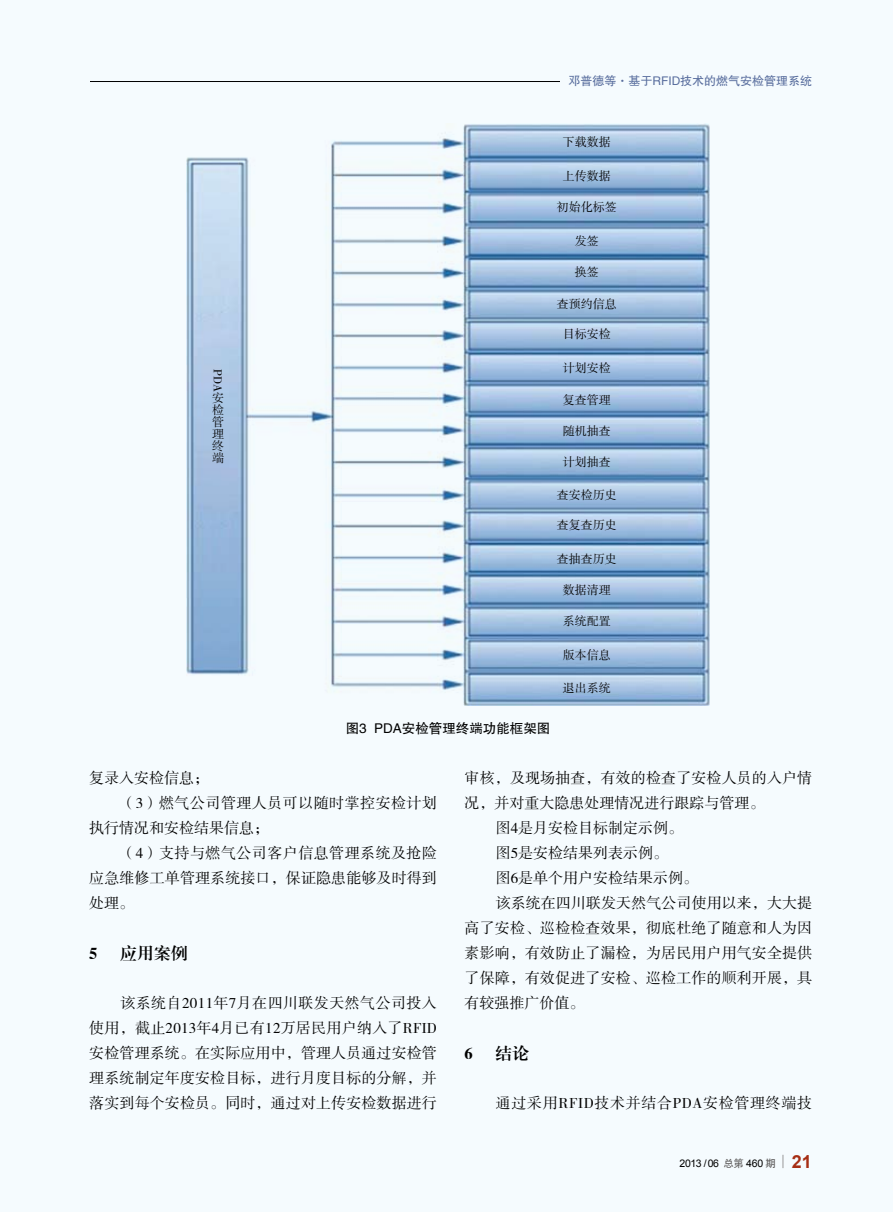
<style>
.page{position:relative;width:893px;height:1212px;background:#f5fbfe}
.page>*{position:absolute;margin:0;border:0;box-sizing:border-box;transform-origin:0 0}
.t1{font:16.5px "FZXBSJW GB1 0";letter-spacing:.025em;color:#000}
.t2{font:15px/24.9px "FZSSJW GB1 0";letter-spacing:.01em;color:#000;text-align:justify}
.t3{font:15px "FZSSJW GB1 0";letter-spacing:.03em;color:#000}
.t4{font:15px "FZSSJW GB1 0";letter-spacing:.045em;color:#000}
.t5{font:13.5px "FZHTJW GB1 0";color:#000}
.t6{font:12px/12px "FZSSJW GB1 0";color:#000;text-align:justify}
.t7{font:12px "FZHTJW GB1 0";color:#596e9e}
.t8{font:10.5px "Arial";letter-spacing:-.04em;color:#000}
.s1{font-family:"FZHTJW GB1 0";color:#595757}
.s2{font-weight:700;font-size:18px;color:#a62e14}
</style>
<div class="page">
<svg style="left:782px;top:1155px;width:1px;height:13px"></svg>
<hr style="left:0;top:81px;width:812px;height:1px;background:#000">
<div style="left:0;top:72px;width:89px;height:19px;background:#f5fbfe"></div>
<img style="left:186px;top:123px;width:524px;height:583px">
<div style="left:560px;top:78px;width:333px;height:7px;background:#f5fbfe"></div>
<p class="t7" style="left:568px;top:74px;width:245px">邓普德等·基于RFID技术的燃气安检管理系统</p>
<p class="t6" style="left:223px;top:369px;width:24px;rotate:90deg">PDA</p>
<p class="t6" style="left:212px;top:393px;width:13px">安检管理终端</p>
<p class="t6" style="left:563px;top:137px;width:49px">下载数据</p>
<p class="t6" style="left:563px;top:171px;width:49px">上传数据</p>
<p class="t6" style="left:557px;top:201px;width:61px">初始化标签</p>
<p class="t6" style="left:575px;top:235px;width:25px">发签</p>
<p class="t6" style="left:575px;top:267px;width:25px">换签</p>
<p class="t6" style="left:557px;top:298px;width:61px">查预约信息</p>
<p class="t6" style="left:563px;top:329px;width:49px">目标安检</p>
<p class="t6" style="left:563px;top:363px;width:49px">计划安检</p>
<p class="t6" style="left:563px;top:394px;width:49px">复查管理</p>
<p class="t6" style="left:563px;top:425px;width:49px">随机抽查</p>
<p class="t6" style="left:563px;top:456px;width:49px">计划抽查</p>
<p class="t6" style="left:557px;top:489px;width:61px">查安检历史</p>
<p class="t6" style="left:557px;top:520px;width:61px">查复查历史</p>
<p class="t6" style="left:557px;top:554px;width:61px">查抽查历史</p>
<p class="t6" style="left:563px;top:584px;width:49px">数据清理</p>
<p class="t6" style="left:563px;top:616px;width:49px">系统配置</p>
<p class="t6" style="left:563px;top:650px;width:49px">版本信息</p>
<p class="t6" style="left:563px;top:682px;width:49px">退出系统</p>
<p class="t5" style="left:346px;top:720px;width:206px">图3 PDA安检管理终端功能框架图</p>
<p class="t2" style="left:89px;top:766px;width:122px">复录入安检信息；</p>
<p class="t3" style="left:120px;top:795px;width:318px">（3）燃气公司管理人员可以随时掌控安检计划</p>
<p class="t2" style="left:89px;top:816px;width:182px">执行情况和安检结果信息；</p>
<p class="t3" style="left:120px;top:845px;width:318px">（4）支持与燃气公司客户信息管理系统及抢险</p>
<p class="t2" style="left:89px;top:866px;width:349px">应急维修工单管理系统接口，保证隐患能够及时得到</p>
<p class="t2" style="left:89px;top:891px;width:47px">处理。</p>
<p class="t1" style="left:89px;top:944px;width:10px">5</p>
<p class="t1" style="left:120px;top:944px;width:69px">应用案例</p>
<p class="t2" style="left:89px;top:991px;width:349px;text-indent:31px">该系统自2011年7月在四川联发天然气公司投入使用，截止2013年4月已有12万居民用户纳入了RFID安检管理系统。在实际应用中，管理人员通过安检管理系统制定年度安检目标，进行月度目标的分解，并落实到每个安检员。同时，通过对上传安检数据进行</p>
<p class="t2" style="left:465px;top:766px;width:349px">审核，及现场抽查，有效的检查了安检人员的入户情</p>
<p class="t2" style="left:465px;top:791px;width:301px">况，并对重大隐患处理情况进行跟踪与管理。</p>
<p class="t2" style="left:496px;top:816px;width:189px">图4是月安检目标制定示例。</p>
<p class="t2" style="left:496px;top:841px;width:174px">图5是安检结果列表示例。</p>
<p class="t2" style="left:496px;top:866px;width:204px">图6是单个用户安检结果示例。</p>
<p class="t2" style="left:496px;top:891px;width:318px">该系统在四川联发天然气公司使用以来，大大提</p>
<p class="t2" style="left:465px;top:916px;width:349px">高了安检、巡检检查效果，彻底杜绝了随意和人为因</p>
<p class="t2" style="left:465px;top:941px;width:349px">素影响，有效防止了漏检，为居民用户用气安全提供</p>
<p class="t2" style="left:465px;top:966px;width:349px">了保障，有效促进了安检、巡检工作的顺利开展，具</p>
<p class="t2" style="left:465px;top:991px;width:121px">有较强推广价值。</p>
<p class="t1" style="left:465px;top:1044px;width:10px">6</p>
<p class="t1" style="left:496px;top:1044px;width:35px">结论</p>
<p class="t4" style="left:496px;top:1094px;width:318px">通过采用RFID技术并结合PDA安检管理终端技</p>
<p class="t8" style="left:680px;top:1156px;width:134px">2013 / 06 <span class="s1">总第</span> 460 <span class="s1">期</span> <span class="s2">21</span></p>
</div>
